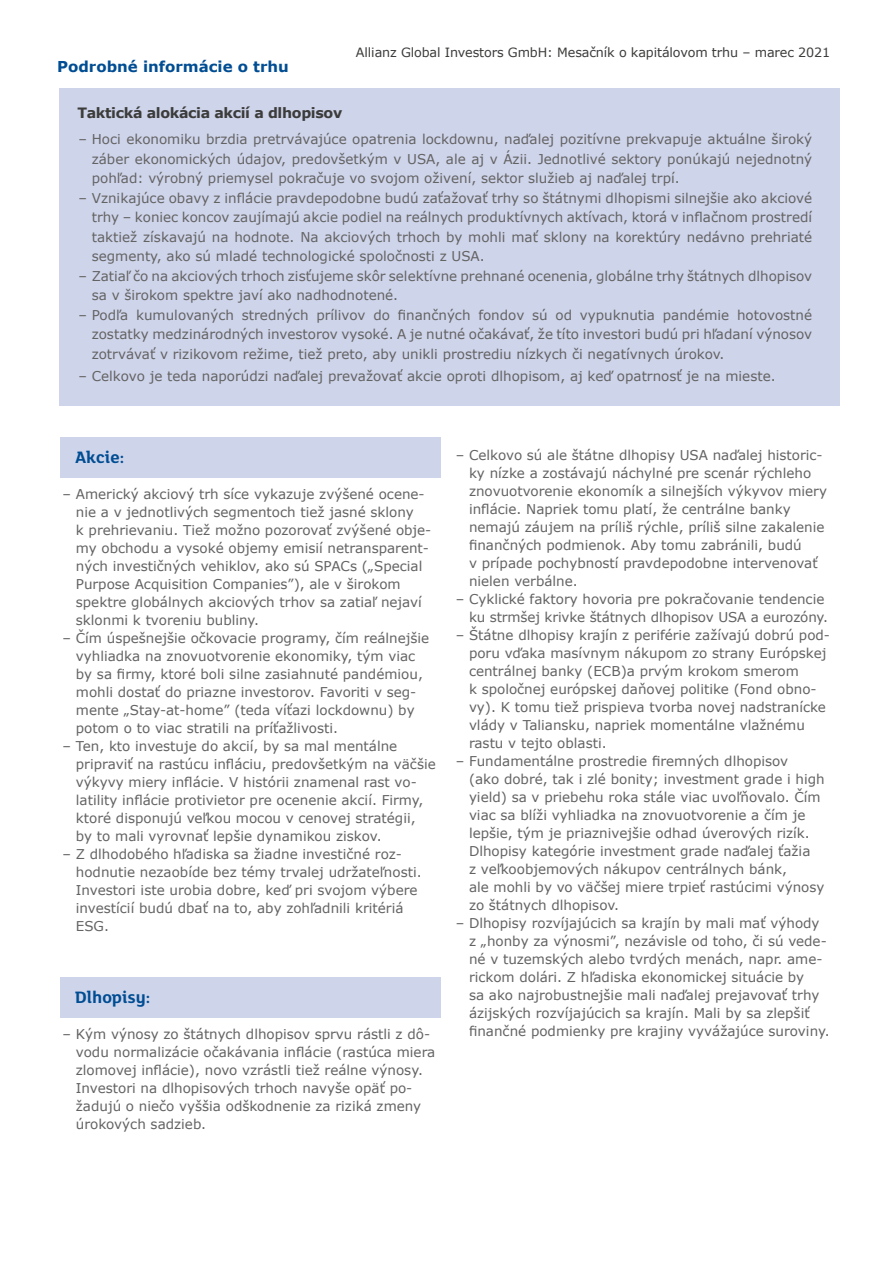
<style>
.page{position:relative;width:893px;height:1263px;background:#fff}
.page>*{position:absolute;margin:0;border:0;box-sizing:border-box;transform-origin:0 0}
.t1{font:700 18px "FS Lola";color:#004d93}
.t2{font:700 15px "Verdana";color:#004d93}
.t3{font:700 14.25px "Verdana";letter-spacing:-.025em;color:#3c3c3b}
.t4{font:13.5px/18px "Verdana";color:#646363}
.t5{font:12.75px "Verdana";letter-spacing:-.01em;color:#3c3c3b}
</style>
<div class="page">
<div style="left:60px;top:88px;width:780px;height:318px;background:#ced4ea"></div>
<div style="left:60px;top:437px;width:380px;height:40px;background:#ced4ea"></div>
<div style="left:60px;top:977px;width:380px;height:40px;background:#ced4ea"></div>
<p class="t2" style="left:57px;top:57px;width:233px">Podrobné informácie o trhu</p>
<p class="t3" style="left:77px;top:104px;width:266px">Taktická alokácia akcií a dlhopisov</p>
<p class="t5" style="left:356px;top:44px;width:476px">Allianz Global Investors GmbH: Mesačník o kapitálovom trhu – marec 2021</p>
<p class="t4" style="left:92px;top:129px;width:722px;line-height:19.5px;text-align:justify;text-indent:-13px">– Hoci ekonomiku brzdia pretrvávajúce opatrenia lockdownu, naďalej pozitívne prekvapuje aktuálne široký záber ekonomických údajov, predovšetkým v USA, ale aj v Ázii. Jednotlivé sektory ponúkajú nejednotný pohľad: výrobný priemysel pokračuje vo svojom oživení, sektor služieb aj naďalej trpí.</p>
<p class="t4" style="left:92px;top:188px;width:722px;line-height:19.5px;text-align:justify;text-indent:-13px">– Vznikajúce obavy z inflácie pravdepodobne budú zaťažovať trhy so štátnymi dlhopismi silnejšie ako akciové trhy – koniec koncov zaujímajú akcie podiel na reálnych produktívnych aktívach, ktorá v inflačnom prostredí taktiež získavajú na hodnote. Na akciových trhoch by mohli mať sklony na korektúry nedávno prehriaté segmenty, ako sú mladé technologické spoločnosti z USA.</p>
<p class="t4" style="left:92px;top:266px;width:722px;line-height:19.5px;text-indent:-13px">– Zatiaľ čo na akciových trhoch zisťujeme skôr selektívne prehnané ocenenia, globálne trhy štátnych dlhopisov sa v širokom spektre javí ako nadhodnotené.</p>
<p class="t4" style="left:92px;top:305px;width:722px;line-height:19.5px;text-align:justify;text-indent:-13px">– Podľa kumulovaných stredných prílivov do finančných fondov sú od vypuknutia pandémie hotovostné zostatky medzinárodných investorov vysoké. A je nutné očakávať, že títo investori budú pri hľadaní výnosov zotrvávať v rizikovom režime, tiež preto, aby unikli prostrediu nízkych či negatívnych úrokov.</p>
<p class="t4" style="left:78px;top:367px;width:699px">– Celkovo je teda naporúdzi naďalej prevažovať akcie oproti dlhopisom, aj keď opatrnosť je na mieste.</p>
<h1 class="t1" style="left:75px;top:445px;width:50px">Akcie:</h1>
<p class="t4" style="left:76px;top:485px;width:357px;text-indent:-13px">– Americký akciový trh síce vykazuje zvýšené ocene&shy;nie a v jednotlivých segmentoch tiež jasné sklony<br>k prehrievaniu. Tiež možno pozorovať zvýšené obje&shy;my obchodu a vysoké objemy emisií netransparent&shy;ných investičných vehiklov, ako sú SPACs („Special Purpose Acquisition Companies”), ale v širokom spektre globálnych akciových trhov sa zatiaľ nejaví sklonmi k tvoreniu bubliny.</p>
<p class="t4" style="left:76px;top:629px;width:355px;text-indent:-13px">– Čím úspešnejšie očkovacie programy, čím reálnejšie vyhliadka na znovuotvorenie ekonomiky, tým viac by sa firmy, ktoré boli silne zasiahnuté pandémiou, mohli dostať do priazne investorov. Favoriti v seg&shy;mente „Stay-at-home” (teda víťazi lockdownu) by potom o to viac stratili na príťažlivosti.</p>
<p class="t4" style="left:76px;top:737px;width:361px;text-indent:-13px">– Ten, kto investuje do akcií, by sa mal mentálne pripraviť na rastúcu infláciu, predovšetkým na väčšie výkyvy miery inflácie. V histórii znamenal rast vo&shy;latility inflácie protivietor pre ocenenie akcií. Firmy, ktoré disponujú veľkou mocou v cenovej stratégii,<br>by to mali vyrovnať lepšie dynamikou ziskov.</p>
<p class="t4" style="left:76px;top:845px;width:347px;text-indent:-13px">– Z dlhodobého hľadiska sa žiadne investičné roz&shy;hodnutie nezaobíde bez témy trvalej udržateľnosti.<br>Investori iste urobia dobre, keď pri svojom výbere investícií budú dbať na to, aby zohľadnili kritériá ESG.</p>
<h1 class="t1" style="left:75px;top:985px;width:77px">Dlhopisy:</h1>
<p class="t4" style="left:76px;top:1025px;width:361px;text-indent:-13px">– Kým výnosy zo štátnych dlhopisov sprvu rástli z dô&shy;vodu normalizácie očakávania inflácie (rastúca miera zlomovej inflácie), novo vzrástli tiež reálne výnosy.<br>Investori na dlhopisových trhoch navyše opäť po&shy;žadujú o niečo vyššia odškodnenie za riziká zmeny úrokových sadzieb.</p>
<p class="t4" style="left:469px;top:446px;width:359px;text-indent:-13px">– Celkovo sú ale štátne dlhopisy USA naďalej historic&shy;ky nízke a zostávajú náchylné pre scenár rýchleho znovuotvorenie ekonomík a silnejších výkyvov miery inflácie. Napriek tomu platí, že centrálne banky nemajú záujem na príliš rýchle, príliš silne zakalenie finančných podmienok. Aby tomu zabránili, budú<br>v prípade pochybností pravdepodobne intervenovať nielen verbálne.</p>
<p class="t4" style="left:456px;top:590px;width:374px;text-align:right">– Cyklické faktory hovoria pre pokračovanie tendencie ku strmšej krivke štátnych dlhopisov USA a eurozóny.</p>
<p class="t4" style="left:469px;top:626px;width:363px;text-indent:-13px">– Štátne dlhopisy krajín z periférie zažívajú dobrú pod&shy;poru vďaka masívnym nákupom zo strany Európskej centrálnej banky (ECB)a prvým krokom smerom<br>k spoločnej európskej daňovej politike (Fond obno&shy;vy). K tomu tiež prispieva tvorba novej nadstranícke vlády v Taliansku, napriek momentálne vlažnému rastu v tejto oblasti.</p>
<p class="t4" style="left:469px;top:752px;width:357px;text-indent:-13px">– Fundamentálne prostredie firemných dlhopisov<br>(ako dobré, tak i zlé bonity; investment grade i high yield) sa v priebehu roka stále viac uvoľňovalo. Čím viac sa blíži vyhliadka na znovuotvorenie a čím je lepšie, tým je priaznivejšie odhad úverových rizík.<br>Dlhopisy kategórie investment grade naďalej ťažia<br>z veľkoobjemových nákupov centrálnych bánk,<br>ale mohli by vo väčšej miere trpieť rastúcimi výnosy zo štátnych dlhopisov.</p>
<p class="t4" style="left:469px;top:913px;width:362px;text-indent:-13px">– Dlhopisy rozvíjajúcich sa krajín by mali mať výhody z „honby za výnosmi”, nezávisle od toho, či sú vede&shy;né v tuzemských alebo tvrdých menách, napr. ame&shy;rickom dolári. Z hľadiska ekonomickej situácie by<br>sa ako najrobustnejšie mali naďalej prejavovať trhy ázijských rozvíjajúcich sa krajín. Mali by sa zlepšiť finančné podmienky pre krajiny vyvážajúce suroviny.</p>
</div>
